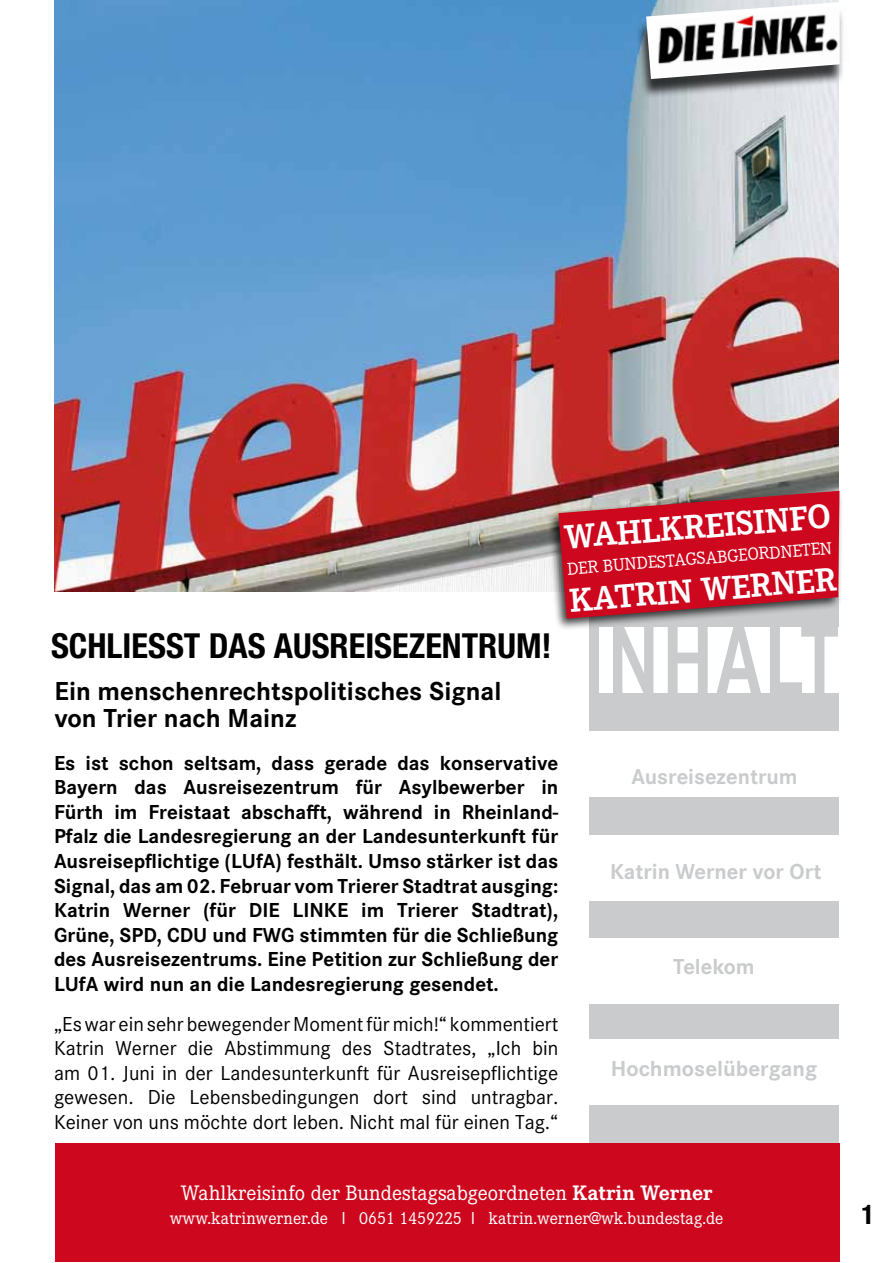
<style>
.page{position:relative;width:893px;height:1263px;background:#fff}
.page>*{position:absolute;margin:0;border:0;box-sizing:border-box;transform-origin:0 0}
.t1{font:700 101.7px "Corporate S";letter-spacing:.025em;color:#c9cbcc;scale:.75 1}
.t2{font:700 35.25px "Corporate E";color:#fff}
.t3{font:700 condensed 34.5px "Helvetica Neue";color:#000}
.t4{font:700 34.5px "Corporate E";color:#fff}
.t5{font:700 27px/27.6px "Corporate S";color:#000}
.t6{font:700 condensed 27px "Helvetica Neue";color:#000}
.t7{font:700 22.5px "Corporate S";color:#c9cbcc}
.t8{font:21.75px "Corporate E";color:#fff}
.t9{font:700 21px/24.6px "Corporate S";color:#000;text-align:justify}
.t10{font:21px/24.6px "Corporate S";color:#000;text-align:justify}
.t11{font:18px "Corporate E";color:#fff}
.s1{font-weight:700}
.s2{font-family:"Corporate S"}
</style>
<div class="page">
<div style="left:589px;top:566px;width:250px;height:643px;background:#c9cbcc"></div>
<div style="left:582px;top:627px;width:268px;height:66px;background:#fff"></div>
<div style="left:580px;top:731px;width:269px;height:66px;background:#fff"></div>
<div style="left:582px;top:834px;width:268px;height:66px;background:#fff"></div>
<div style="left:580px;top:938px;width:269px;height:65px;background:#fff"></div>
<div style="left:586px;top:1039px;width:269px;height:66px;background:#fff"></div>
<img style="left:54px;top:0;width:785px;height:592px">
<div style="left:546px;top:487px;width:297px;height:143px;background:#000;opacity:.75"></div>
<svg style="left:558px;top:491px;width:281px;height:128px;background:#c22032"></svg>
<div style="left:635px;top:6px;width:209px;height:93px;background:#000;opacity:.75"></div>
<svg style="left:646px;top:2px;width:194px;height:77px"></svg>
<img style="left:655px;top:6px;width:189px;height:70px">
<div style="left:55px;top:1144px;width:784px;height:118px;background:#cd071e"></div>
<h2 class="t2" style="left:563px;top:518px;width:268px;rotate:-5deg">WAHLKREISINFO</h2>
<p class="t11" style="left:566px;top:560px;width:267px;rotate:-5deg">DER BUNDESTAGSABGEORDNETEN</p>
<h3 class="t4" style="left:568px;top:582px;width:269px;rotate:-5deg">KATRIN WERNER</h3>
<h3 class="t3" style="left:51px;top:625px;width:502px">SCHLIESST DAS AUSREISEZENTRUM!</h3>
<p class="t5" style="left:55px;top:678px;width:448px">Ein menschenrechtspolitisches Signal von Trier nach Mainz</p>
<p class="t9" style="left:54px;top:751px;width:506px">Es ist schon seltsam, dass gerade das konservative Bayern das Ausreisezentrum für Asylbewerber in Fürth im Freistaat abschafft, während in Rheinland-Pfalz die Landesregierung an der Landesunterkunft für Ausreisepflichtige (LUfA) festhält. Umso stärker ist das Signal, das am 02. Februar vom Trierer Stadtrat ausging:<br>Katrin Werner (für DIE LINKE im Trierer Stadtrat), Grüne, SPD, CDU und FWG stimmten für die Schließung des Ausreisezentrums. Eine Petition zur Schließung der LUfA wird nun an die Landesregierung gesendet.</p>
<p class="t10" style="left:54px;top:1011px;width:506px">„Es war ein sehr bewegender Moment für mich!“ kommentiert Katrin Werner die Abstimmung des Stadtrates, „Ich bin am 01. Juni in der Landesunterkunft für Ausreisepflichtige gewesen. Die Lebensbedingungen dort sind untragbar.<br>Keiner von uns möchte dort leben. Nicht mal für einen Tag.“</p>
<h1 class="t1" style="left:583px;top:601px;width:343px">INHALT</h1>
<p class="t7" style="left:632px;top:763px;width:168px">Ausreisezentrum</p>
<p class="t7" style="left:610px;top:858px;width:213px">Katrin Werner vor Ort</p>
<p class="t7" style="left:673px;top:953px;width:83px">Telekom</p>
<p class="t7" style="left:611px;top:1055px;width:208px">Hochmoselübergang</p>
<p class="t8" style="left:181px;top:1180px;width:533px">Wahlkreisinfo der Bundestagsabgeordneten <span class="s1">Katrin Werner</span></p>
<p class="t11" style="left:170px;top:1208px;width:555px">www.katrinwerner.de <span class="s2">I</span> 0651 1459225 <span class="s2">I</span> katrin.werner@wk.bundestag.de</p>
<p class="t6" style="left:861px;top:1198px;width:14px">1</p>
</div>
